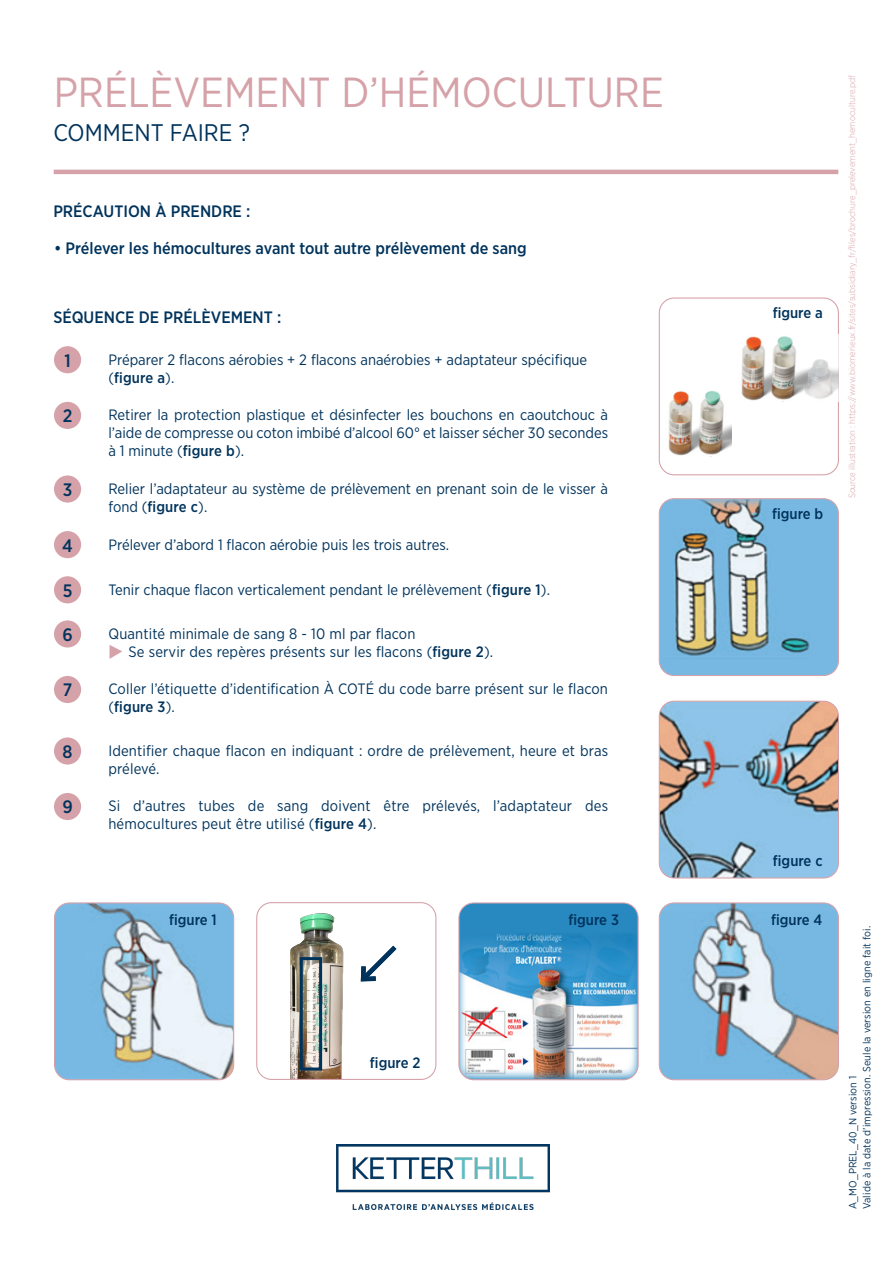
<style>
.page{position:relative;width:893px;height:1263px;background:#fff}
.page>*{position:absolute;margin:0;border:0;box-sizing:border-box;transform-origin:0 0}
.t1{font:42px "Gotham Narrow";color:#d6a2a9}
.t2{font:24px "Gotham Narrow";color:#00335c}
.t3{font:500 18px "Gotham Narrow";color:#00335c}
.t4{font:500 16.5px "Gotham Narrow";color:#00335c}
.t5{font:15px/18px "Gotham Narrow";color:#00335c}
.t6{font:500 15px "Gotham Narrow";color:#00335c}
.t7{font:10.5px "Gotham Narrow";letter-spacing:.01em;color:#00335c}
.t8{font:300 9px "Gotham Narrow";color:#d6a2a9}
.s1{font-weight:400}
.s2{font-weight:500}
</style>
<div class="page">
<img style="left:290px;top:913px;width:54px;height:165px">
<div style="left:256px;top:902px;width:180px;height:178px;border:1px solid #d6a2a9;border-radius:15px"></div>
<div style="left:300px;top:957px;width:22px;height:113px;border:3px solid #00335c"></div>
<img style="left:337px;top:1144px;width:213px;height:65px">
<hr style="left:54px;top:170px;width:784px;height:4px;background:#d6a2a9">
<div style="left:54px;top:531px;width:27px;height:27px;background:#d6a2a9;border-radius:50%"></div>
<div style="left:54px;top:346px;width:27px;height:27px;background:#d6a2a9;border-radius:50%"></div>
<div style="left:54px;top:402px;width:27px;height:27px;background:#d6a2a9;border-radius:50%"></div>
<div style="left:54px;top:475px;width:27px;height:28px;background:#d6a2a9;border-radius:50%"></div>
<div style="left:54px;top:576px;width:27px;height:27px;background:#d6a2a9;border-radius:50%"></div>
<div style="left:54px;top:620px;width:27px;height:27px;background:#d6a2a9;border-radius:50%"></div>
<div style="left:54px;top:676px;width:27px;height:27px;background:#d6a2a9;border-radius:50%"></div>
<div style="left:54px;top:737px;width:27px;height:27px;background:#d6a2a9;border-radius:50%"></div>
<div style="left:54px;top:793px;width:27px;height:27px;background:#d6a2a9;border-radius:50%"></div>
<img style="left:56px;top:904px;width:178px;height:176px">
<div style="left:54px;top:902px;width:180px;height:178px;border:1px solid #d6a2a9;border-radius:15px"></div>
<div style="left:459px;top:903px;width:179px;height:177px;background:#2888c0;border-radius:15px"></div>
<img style="left:460px;top:934px;width:177px;height:146px">
<div style="left:458px;top:902px;width:181px;height:178px;border:1px solid #d6a2a9;border-radius:15px"></div>
<img style="left:659px;top:904px;width:178px;height:176px">
<div style="left:659px;top:902px;width:180px;height:178px;border:1px solid #d6a2a9;border-radius:15px"></div>
<svg style="left:360px;top:945px;width:37px;height:37px"></svg>
<div style="left:659px;top:297px;width:180px;height:178px;border:1px solid #d6a2a9;border-radius:15px"></div>
<div style="left:659px;top:499px;width:179px;height:176px;background:#77b8e2;border-radius:15px"></div>
<img style="left:659px;top:500px;width:151px;height:156px">
<div style="left:659px;top:498px;width:180px;height:178px;border:1px solid #d6a2a9;border-radius:15px"></div>
<img style="left:659px;top:701px;width:179px;height:177px">
<div style="left:659px;top:701px;width:180px;height:177px;border:1px solid #d6a2a9;border-radius:15px"></div>
<svg style="left:109px;top:645px;width:13px;height:14px"></svg>
<img style="left:741px;top:335px;width:97px;height:66px">
<img style="left:668px;top:390px;width:63px;height:66px">
<p class="t1" style="left:54px;top:66px;width:612px">PRÉLÈVEMENT D’HÉMOCULTURE</p>
<p class="t2" style="left:53px;top:118px;width:198px">COMMENT FAIRE ?</p>
<p class="t4" style="left:53px;top:201px;width:199px">PRÉCAUTION À PRENDRE :</p>
<p class="t4" style="left:54px;top:237px;width:474px">• Prélever les hémocultures avant tout autre prélèvement de sang</p>
<p class="t4" style="left:53px;top:307px;width:230px">SÉQUENCE DE PRÉLÈVEMENT :</p>
<p class="t3" style="left:64px;top:349px;width:8px">1</p>
<p class="t5" style="left:108px;top:350px;width:480px">Préparer 2 flacons aérobies + 2 flacons anaérobies + adaptateur spécifique</p>
<p class="t6" style="left:108px;top:368px;width:67px"><span class="s1">(</span>figure a<span class="s1">).</span></p>
<p class="t3" style="left:63px;top:405px;width:11px">2</p>
<p class="t5" style="left:108px;top:406px;width:501px;text-align:justify">Retirer la protection plastique et désinfecter les bouchons en caoutchouc à l’aide de compresse ou coton imbibé d’alcool 60° et laisser sécher 30 secondes à 1 minute (<span class="s2">figure b</span>).</p>
<p class="t3" style="left:63px;top:478px;width:11px">3</p>
<p class="t5" style="left:108px;top:479px;width:501px">Relier l’adaptateur au système de prélèvement en prenant soin de le visser à fond (<span class="s2">figure c</span>).</p>
<p class="t3" style="left:62px;top:534px;width:12px">4</p>
<p class="t5" style="left:108px;top:535px;width:342px">Prélever d’abord 1 flacon aérobie puis les trois autres.</p>
<p class="t3" style="left:63px;top:579px;width:11px">5</p>
<p class="t5" style="left:108px;top:580px;width:443px">Tenir chaque flacon verticalement pendant le prélèvement (<span class="s2">figure 1</span>).</p>
<p class="t5" style="left:108px;top:624px;width:308px">Quantité minimale de sang 8 - 10 ml par flacon</p>
<p class="t5" style="left:129px;top:642px;width:366px">Se servir des repères présents sur les flacons (<span class="s2">figure 2</span>).</p>
<p class="t3" style="left:62px;top:623px;width:12px">6</p>
<p class="t3" style="left:63px;top:679px;width:11px">7</p>
<p class="t5" style="left:108px;top:680px;width:501px">Coller l’étiquette d’identification À COTÉ du code barre présent sur le flacon (<span class="s2">figure 3</span>).</p>
<p class="t3" style="left:63px;top:740px;width:12px">8</p>
<p class="t5" style="left:108px;top:741px;width:501px">Identifier chaque flacon en indiquant : ordre de prélèvement, heure et bras prélevé.</p>
<p class="t3" style="left:62px;top:796px;width:12px">9</p>
<p class="t5" style="left:108px;top:797px;width:501px">Si d’autres tubes de sang doivent être prélevés, l’adaptateur des hémocultures peut être utilisé (<span class="s2">figure 4</span>).</p>
<p class="t6" style="left:773px;top:303px;width:52px">figure a</p>
<p class="t6" style="left:772px;top:504px;width:53px">figure b</p>
<p class="t6" style="left:773px;top:851px;width:51px">figure c</p>
<p class="t6" style="left:169px;top:910px;width:49px">figure 1</p>
<p class="t6" style="left:568px;top:910px;width:52px">figure 3</p>
<p class="t6" style="left:771px;top:910px;width:53px">figure 4</p>
<p class="t6" style="left:370px;top:1053px;width:52px">figure 2</p>
<p class="t8" style="left:846px;top:498px;width:425px;rotate:-90deg">Source illustration : https://www.biomerieux.fr/sites/subsidiary_fr/files/brochure_prelevement_hemoculture.pdf</p>
<p class="t7" style="left:860px;top:1209px;width:285px;rotate:-90deg">Valide à la date d’impression. Seule la version en ligne fait foi.</p>
<p class="t7" style="left:846px;top:1209px;width:135px;rotate:-90deg">A_MO_PREL_40_N version 1</p>
</div>
